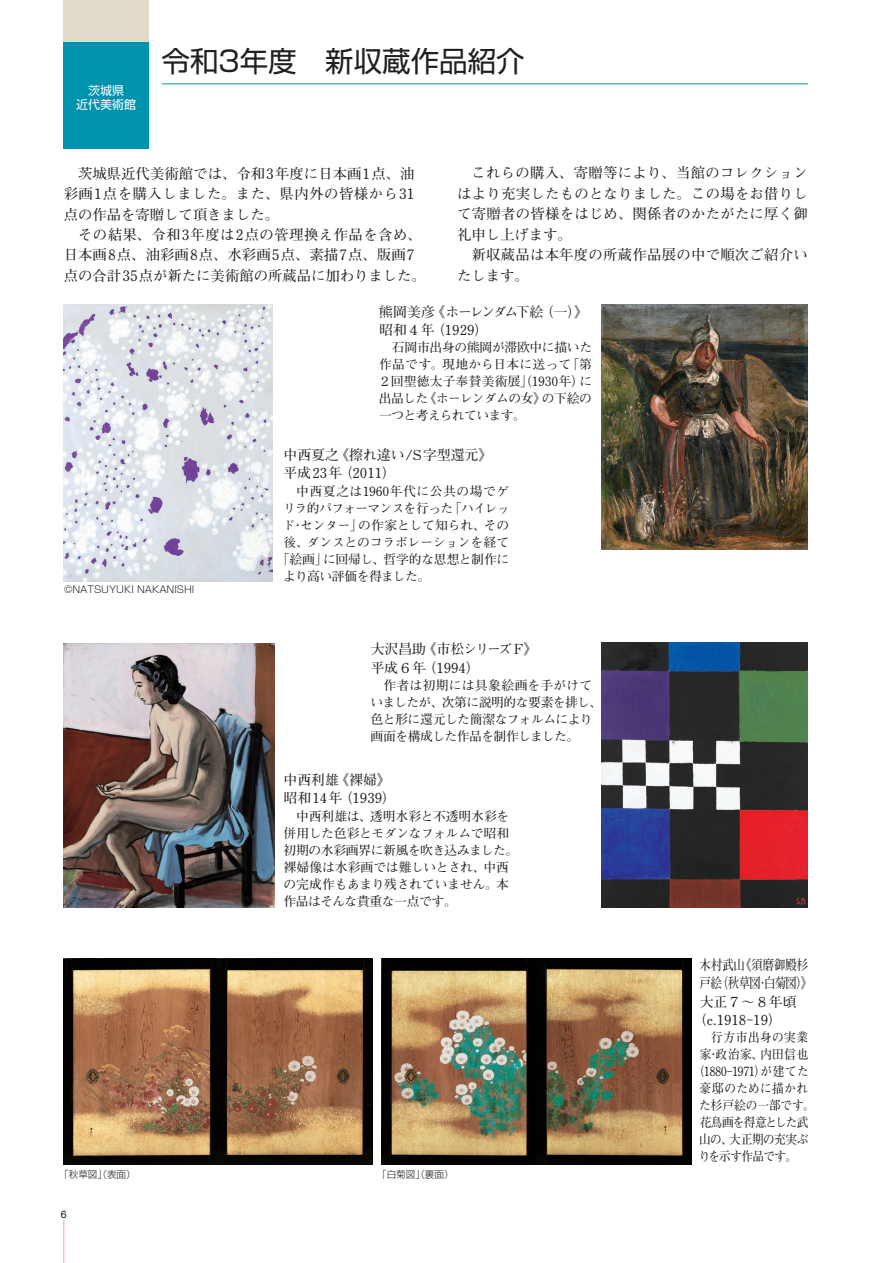
<style>
.page{position:relative;width:893px;height:1263px;background:#fff}
.page>*{position:absolute;margin:0;border:0;box-sizing:border-box;transform-origin:0 0}
.t1{font:28.5px "Shin Go Pro";color:#231f20}
.t2{font:700 14.4px/20.4px "Futo Min A101 Pro";letter-spacing:.02em;color:#231f20}
.t3{font:700 13.8px/18.3px "Futo Min A101 Pro";color:#231f20}
.t4{font:700 13.8px "Futo Min A101 Pro";color:#231f20;scale:.82 1}
.t5{font:700 12.75px/17px "Futo Min A101 Pro";letter-spacing:-.02em;color:#231f20}
.t6{font:700 12.75px "Futo Min A101 Pro";letter-spacing:-.02em;color:#231f20;scale:.91 1}
.t7{font:700 12.75px "Futo Min A101 Pro";letter-spacing:.045em;color:#231f20}
.t8{font:700 12.75px "Futo Min A101 Pro";letter-spacing:-.055em;color:#231f20}
.t9{font:700 12.75px "Futo Min A101 Pro";letter-spacing:-.06em;color:#231f20;scale:.91 1}
.t10{font:700 12.75px "Futo Min A101 Pro";letter-spacing:-.04em;color:#231f20;scale:.91 1}
.t11{font:700 12.75px "Futo Min A101 Pro";letter-spacing:-.045em;color:#231f20}
.t12{font:700 12.75px "Futo Min A101 Pro";color:#231f20;scale:.91 1}
.t13{font:700 12.75px "Futo Min A101 Pro";letter-spacing:.045em;color:#231f20;scale:.91 1}
.t14{font:700 12.75px "Futo Min A101 Pro";letter-spacing:.05em;color:#231f20;scale:.91 1}
.t15{font:12px/14.4px "Shin Go Pro";color:#fff;text-align:center}
.t16{font:10.5px "Helvetica";color:#231f20}
.t17{font:300 9.6px "Shin Go Pro";color:#231f20}
</style>
<div class="page">
<hr style="left:63px;top:1220px;width:1px;height:43px;background:#f6a1ab">
<hr style="left:162px;top:84px;width:646px;height:1px;background:#0093ad">
<div style="left:64px;top:0;width:85px;height:43px;background:#e3dbc9"></div>
<div style="left:64px;top:43px;width:85px;height:106px;background:#0093ad"></div>
<img style="left:64px;top:304px;width:209px;height:278px">
<img style="left:601px;top:304px;width:207px;height:246px">
<img style="left:64px;top:643px;width:210px;height:265px">
<img style="left:382px;top:959px;width:309px;height:206px">
<img style="left:64px;top:959px;width:309px;height:206px">
<img style="left:601px;top:642px;width:207px;height:266px">
<p class="t15" style="left:76px;top:82px;width:62px">茨城県<br>近代美術館</p>
<h1 class="t1" style="left:162px;top:38px;width:365px">令和３年度　新収蔵作品紹介</h1>
<p class="t2" style="left:64px;top:161px;width:364px">　茨城県近代美術館では、令和3年度に日本画1点、油彩画1点を購入しました。また、県内外の皆様から31点の作品を寄贈して頂きました。<br>　その結果、令和3年度は2点の管理換え作品を含め、日本画8点、油彩画8点、水彩画5点、素描7点、版画7点の合計35点が新たに美術館の所蔵品に加わりました。</p>
<p class="t2" style="left:457px;top:161px;width:352px">　これらの購入、寄贈等により、当館のコレクションはより充実したものとなりました。この場をお借りして寄贈者の皆様をはじめ、関係者のかたがたに厚く御礼申し上げます。<br>　新収蔵品は本年度の所蔵作品展の中で順次ご紹介いたします。</p>
<p class="t3" style="left:379px;top:301px;width:210px">熊岡美彦《ホーレンダム下絵（一）》昭和４年（1929）</p>
<p class="t5" style="left:379px;top:337px;width:215px;text-align:justify">　石岡市出身の熊岡が滞欧中に描いた作品です。現地から日本に送って「第２回聖徳太子奉賛美術展」（1930年）に出品した《ホーレンダムの女》の下絵の一つと考えられています。</p>
<p class="t17" style="left:64px;top:581px;width:132px">©NATSUYUKI NAKANISHI</p>
<p class="t3" style="left:284px;top:444px;width:210px">中西夏之《擦れ違い/S字型還元》平成23年（2011）</p>
<p class="t7" style="left:284px;top:481px;width:227px">　中西夏之は1960年代に公共の場でゲ</p>
<p class="t8" style="left:283px;top:498px;width:228px">リラ的パフォーマンスを行った「ハイレッ</p>
<p class="t5" style="left:283px;top:515px;width:228px">ド・センター」の作家として知られ、その</p>
<p class="t5" style="left:284px;top:532px;width:227px">後、ダンスとのコラボレーションを経て</p>
<p class="t5" style="left:277px;top:549px;width:234px">「絵画」に回帰し、哲学的な思想と制作に</p>
<p class="t11" style="left:283px;top:566px;width:148px">より高い評価を得ました。</p>
<p class="t3" style="left:371px;top:638px;width:168px">大沢昌助《市松シリーズF》平成６年（1994）</p>
<p class="t5" style="left:370px;top:675px;width:233px">　作者は初期には具象絵画を手がけていましたが、次第に説明的な要素を排し、色と形に還元した簡潔なフォルムにより画面を構成した作品を制作しました。</p>
<p class="t3" style="left:284px;top:769px;width:114px">中西利雄《裸婦》昭和14年（1939）</p>
<p class="t5" style="left:283px;top:806px;width:236px">　中西利雄は、透明水彩と不透明水彩を併用した色彩とモダンなフォルムで昭和初期の水彩画界に新風を吹き込みました。裸婦像は水彩画では難しいとされ、中西の完成作もあまり残されていません。本作品はそんな貴重な一点です。</p>
<p class="t17" style="left:59px;top:1166px;width:78px">「秋草図」（表面）</p>
<p class="t17" style="left:377px;top:1166px;width:78px">「白菊図」（裏面）</p>
<p class="t16" style="left:61px;top:1206px;width:7px">6</p>
<p class="t4" style="left:700px;top:954px;width:134px">木村武山《須磨御殿杉</p>
<p class="t4" style="left:700px;top:972px;width:139px">戸絵（秋草図･白菊図）》</p>
<p class="t3" style="left:700px;top:991px;width:98px">大正７～８年頃</p>
<p class="t3" style="left:693px;top:1009px;width:91px">（c.1918-19）</p>
<p class="t13" style="left:700px;top:1027px;width:121px">　行方市出身の実業</p>
<p class="t6" style="left:700px;top:1044px;width:121px">家・政治家、内田信也</p>
<p class="t10" style="left:693px;top:1061px;width:129px">（1880-1971）が建てた</p>
<p class="t14" style="left:700px;top:1078px;width:121px">豪邸のために描かれ</p>
<p class="t12" style="left:699px;top:1095px;width:128px">た杉戸絵の一部です。</p>
<p class="t9" style="left:700px;top:1112px;width:121px">花鳥画を得意とした武</p>
<p class="t6" style="left:699px;top:1129px;width:121px">山の、大正期の充実ぶ</p>
<p class="t9" style="left:699px;top:1146px;width:110px">りを示す作品です。</p>
</div>
